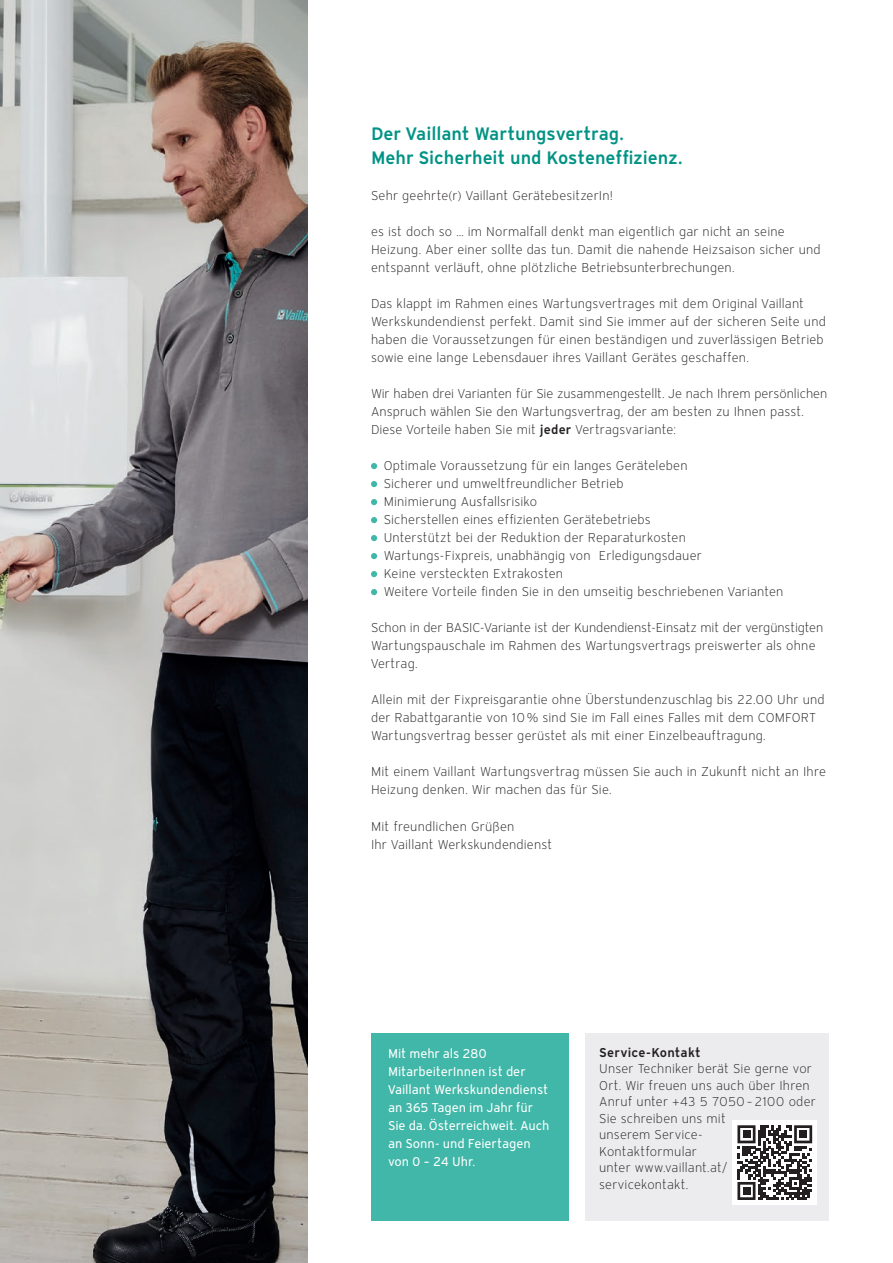
<style>
.page{position:relative;width:893px;height:1263px;background:#fff}
.page>*{position:absolute;margin:0;border:0;box-sizing:border-box;transform-origin:0 0}
.t1{font:600 18px/24px "Vaillant 16";color:#009385}
.t2{font:300 12.75px/18px "Vaillant 16";letter-spacing:.01em;color:#231f20}
.t3{font:12.75px/18px "Vaillant 16";letter-spacing:-.005em;color:#fff}
.t4{font:600 12.75px "Vaillant 16";letter-spacing:.01em;color:#231f20}
.s1{font-weight:600}
</style>
<div class="page">
<img style="left:0;top:0;width:307px;height:1263px">
<div style="left:586px;top:1032px;width:243px;height:188px;background:#ececee"></div>
<svg style="left:371px;top:463px;width:6px;height:6px"></svg>
<svg style="left:371px;top:481px;width:6px;height:6px"></svg>
<svg style="left:371px;top:499px;width:6px;height:6px"></svg>
<svg style="left:371px;top:517px;width:6px;height:6px"></svg>
<svg style="left:371px;top:535px;width:6px;height:6px"></svg>
<svg style="left:371px;top:553px;width:6px;height:6px"></svg>
<svg style="left:371px;top:571px;width:6px;height:6px"></svg>
<svg style="left:371px;top:589px;width:6px;height:6px"></svg>
<div style="left:732px;top:1120px;width:85px;height:85px;background:#fff"></div>
<svg style="left:737px;top:1125px;width:75px;height:75px"></svg>
<div style="left:743px;top:1130px;width:7px;height:8px;background:#231f20"></div>
<div style="left:799px;top:1130px;width:8px;height:8px;background:#231f20"></div>
<div style="left:743px;top:1187px;width:7px;height:8px;background:#231f20"></div>
<div style="left:371px;top:1032px;width:197px;height:188px;background:#40b7a8"></div>
<h1 class="t1" style="left:371px;top:121px;width:313px">Der Vaillant Wartungsvertrag.<br>Mehr Sicherheit und Kosteneffizienz.</h1>
<p class="t2" style="left:371px;top:187px;width:243px">Sehr geehrte(r) Vaillant GerätebesitzerIn!</p>
<p class="t2" style="left:371px;top:223px;width:451px">es ist doch so … im Normalfall denkt man eigentlich gar nicht an seine<br>Heizung. Aber einer sollte das tun. Damit die nahende Heizsaison sicher und entspannt verläuft, ohne plötzliche Betriebsunterbrechungen.</p>
<p class="t2" style="left:371px;top:295px;width:456px">Das klappt im Rahmen eines Wartungsvertrages mit dem Original Vaillant Werkskundendienst perfekt. Damit sind Sie immer auf der sicheren Seite und haben die Voraussetzungen für einen beständigen und zuverlässigen Betrieb sowie eine lange Lebensdauer ihres Vaillant Gerätes geschaffen.</p>
<p class="t2" style="left:371px;top:385px;width:458px">Wir haben drei Varianten für Sie zusammengestellt. Je nach Ihrem persönlichen<br>Anspruch wählen Sie den Wartungsvertrag, der am besten zu Ihnen passt.<br>Diese Vorteile haben Sie mit <span class="s1">jeder</span> Vertragsvariante:</p>
<p class="t2" style="left:384px;top:457px;width:401px">Optimale Voraussetzung für ein langes Geräteleben<br>Sicherer und umweltfreundlicher Betrieb<br>Minimierung Ausfallsrisiko<br>Sicherstellen eines effizienten Gerätebetriebs<br>Unterstützt bei der Reduktion der Reparaturkosten Wartungs-Fixpreis, unabhängig von Erledigungsdauer<br>Keine versteckten Extrakosten<br>Weitere Vorteile finden Sie in den umseitig beschriebenen Varianten</p>
<p class="t2" style="left:371px;top:619px;width:454px">Schon in der BASIC-Variante ist der Kundendienst-Einsatz mit der vergünstigten<br>Wartungspauschale im Rahmen des Wartungsvertrags preiswerter als ohne<br>Vertrag.</p>
<p class="t2" style="left:371px;top:691px;width:455px">Allein mit der Fixpreisgarantie ohne Überstundenzuschlag bis 22.00 Uhr und der Rabattgarantie von 10% sind Sie im Fall eines Falles mit dem COMFORT<br>Wartungsvertrag besser gerüstet als mit einer Einzelbeauftragung.</p>
<p class="t2" style="left:371px;top:763px;width:456px">Mit einem Vaillant Wartungsvertrag müssen Sie auch in Zukunft nicht an Ihre<br>Heizung denken. Wir machen das für Sie.</p>
<p class="t2" style="left:371px;top:817px;width:183px">Mit freundlichen Grüßen<br>Ihr Vaillant Werkskundendienst</p>
<p class="t3" style="left:388px;top:1044px;width:163px">Mit mehr als 280<br>MitarbeiterInnen ist der<br>Vaillant Werkskundendienst an 365 Tagen im Jahr für<br>Sie da. Österreichweit. Auch an Sonn- und Feiertagen von 0 – 24 Uhr.</p>
<p class="t4" style="left:599px;top:1043px;width:103px">Service-Kontakt</p>
<p class="t2" style="left:599px;top:1060px;width:218px;line-height:16.5px">Unser Techniker berät Sie gerne vor<br>Ort. Wir freuen uns auch über Ihren<br>Anruf unter +43 5 7050–2100 oder<br>Sie schreiben uns mit<br>unserem Service-<br>Kontaktformular<br>unter www.vaillant.at/ servicekontakt.</p>
</div>
